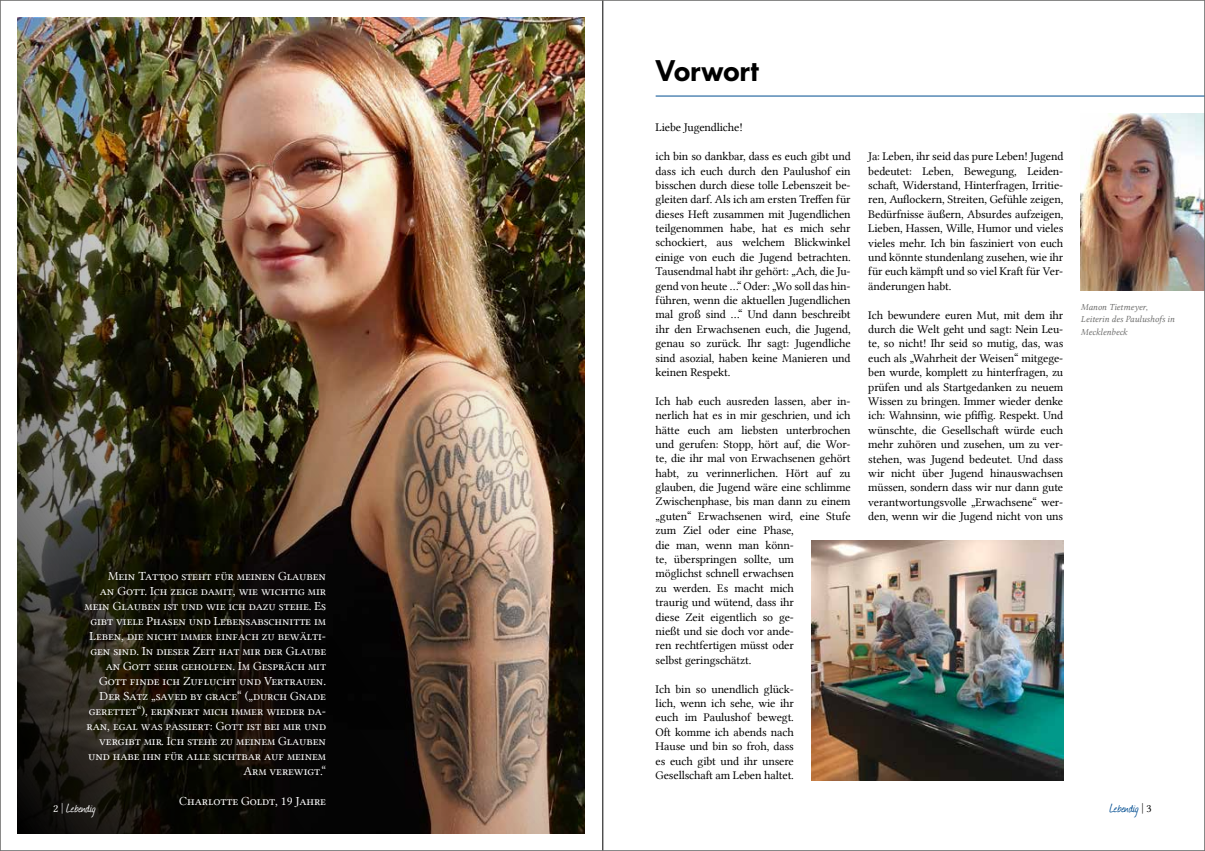
<style>
.page{position:relative;width:1205px;height:851px;background:#fff}
.page>*{position:absolute;margin:0;border:0;box-sizing:border-box;transform-origin:0 0}
.t1{font:600 31.25px "Futura No 2 D";color:#000}
.t2{font:15px "Journal";color:#fff}
.t3{font:15px "Journal";color:#004d91}
.t4{font:12.5px/15px "Lin Libertine Capitals";letter-spacing:-.005em;color:#fff;text-align:right}
.t5{font:11.88px/14.4px "Lin Libertine";letter-spacing:-.01em;color:#000;text-align:justify}
.t6{font:9.38px/12.5px "Lin Libertine I";letter-spacing:-.005em;color:#6f6f6e}
.s1{font-family:"Lin Libertine";font-size:11.25px}
.s2{font-family:"Lin Libertine";font-size:11.25px;color:#000}
</style>
<div class="page">
<img style="left:18px;top:18px;width:567px;height:815px">
<img style="left:1081px;top:113px;width:122px;height:178px">
<hr style="left:656px;top:96px;width:549px;height:1px;background:#004d91">
<img style="left:811px;top:540px;width:252px;height:240px">
<hr style="left:602px;top:0;width:1px;height:850px;background:#000">
<h1 class="t1" style="left:656px;top:52px;width:105px">Vorwort</h1>
<p class="t5" style="left:656px;top:120px;width:89px">Liebe Jugendliche!</p>
<p class="t5" style="left:656px;top:149px;width:196px">ich bin so dankbar, dass es euch gibt und dass ich euch durch den Paulushof ein bisschen durch diese tolle Lebenszeit be&shy;gleiten darf. Als ich am ersten Treffen für dieses Heft zusammen mit Jugendlichen teilgenommen habe, hat es mich sehr schockiert, aus welchem Blickwinkel einige von euch die Jugend betrachten.<br>Tausendmal habt ihr gehört: „Ach, die Ju&shy;gend von heute ...“ Oder: „Wo soll das hin&shy;führen, wenn die aktuellen Jugendlichen mal groß sind ...“ Und dann beschreibt ihr den Erwachsenen euch, die Jugend, genau so zurück. Ihr sagt: Jugendliche sind asozial, haben keine Manieren und keinen Respekt.</p>
<p class="t5" style="left:656px;top:393px;width:196px;text-align:left">Ich hab euch ausreden lassen, aber in&shy;nerlich hat es in mir geschrien, und ich hätte euch am liebsten unterbrochen und gerufen: Stopp, hört auf, die Wor&shy;te, die ihr mal von Erwachsenen gehört habt, zu verinnerlichen. Hört auf zu glauben, die Jugend wäre eine schlimme<br>Zwischenphase, bis man dann zu einem „guten“ Erwachsenen wird, eine Stufe zum Ziel oder eine Phase,<br>die man, wenn man könn-<br>te, überspringen sollte, um<br>möglichst schnell erwachsen<br>zu werden. Es macht mich<br>traurig und wütend, dass ihr<br>diese Zeit eigentlich so ge-<br>nießt und sie doch vor ande-<br>ren rechtfertigen müsst oder<br>selbst geringschätzt.</p>
<p class="t5" style="left:656px;top:681px;width:140px">Ich bin so unendlich glück&shy;lich, wenn ich sehe, wie ihr euch im Paulushof bewegt.<br>Oft komme ich abends nach Hause und bin so froh, dass es euch gibt und ihr unsere Gesellschaft am Leben haltet.</p>
<p class="t5" style="left:868px;top:149px;width:196px">Ja: Leben, ihr seid das pure Leben! Jugend bedeutet: Leben, Bewegung, Leiden&shy;schaft, Widerstand, Hinterfragen, Irritie&shy;ren, Auflockern, Streiten, Gefühle zeigen, Bedürfnisse äußern, Absurdes aufzeigen, Lieben, Hassen, Wille, Humor und vieles vieles mehr. Ich bin fasziniert von euch und könnte stundenlang zusehen, wie ihr für euch kämpft und so viel Kraft für Ver&shy;änderungen habt.</p>
<p class="t5" style="left:868px;top:307px;width:196px">Ich bewundere euren Mut, mit dem ihr durch die Welt geht und sagt: Nein Leu&shy;te, so nicht! Ihr seid so mutig, das, was euch als „Wahrheit der Weisen“ mitgege&shy;ben wurde, komplett zu hinterfragen, zu prüfen und als Startgedanken zu neuem Wissen zu bringen. Immer wieder denke ich: Wahnsinn, wie pfiffig. Respekt. Und wünschte, die Gesellschaft würde euch mehr zuhören und zusehen, um zu ver&shy;stehen, was Jugend bedeutet. Und dass wir nicht über Jugend hinauswachsen müssen, sondern dass wir nur dann gute verantwortungsvolle „Erwachsene“ wer&shy;den, wenn wir die Jugend nicht von uns</p>
<p class="t6" style="left:1081px;top:301px;width:95px">Manon Tietmeyer,<br>Leiterin des Paulushofs in<br>Mecklenbeck</p>
<p class="t4" style="left:85px;top:568px;width:243px">Mein TatToo steht Für meinen Glauben<br>an GotT. Ich zeige damit, wie wichtig mir mein Glauben ist und wie ich dazu stehe. Es gibt viele Phasen und LebensabschnitTe im Leben, die nicht immer einfach zu bewälti&shy;gen sind. In dieser Zeit hat mir der Glaube an GotT sehr geholfen. Im Gespräch mit GotT Finde ich Zuflucht und Vertrauen.<br>Der Satz „saved by grace“ („durch Gnade geretTet“), erinnert mich immer wieder da&shy;ran, egal was passiert: GotT ist bei mir und vergibt mir. Ich stehe zu meinem Glauben und habe ihn Für alle sichtbar auf meinem Arm verewigt.“</p>
<p class="t4" style="left:179px;top:793px;width:148px">CharlotTe Goldt, 19 Jahre</p>
<p class="t2" style="left:53px;top:797px;width:44px"><span class="s1">2 |</span> Lebendig</p>
<p class="t3" style="left:1109px;top:797px;width:44px">Lebendig <span class="s2">| 3</span></p>
</div>
